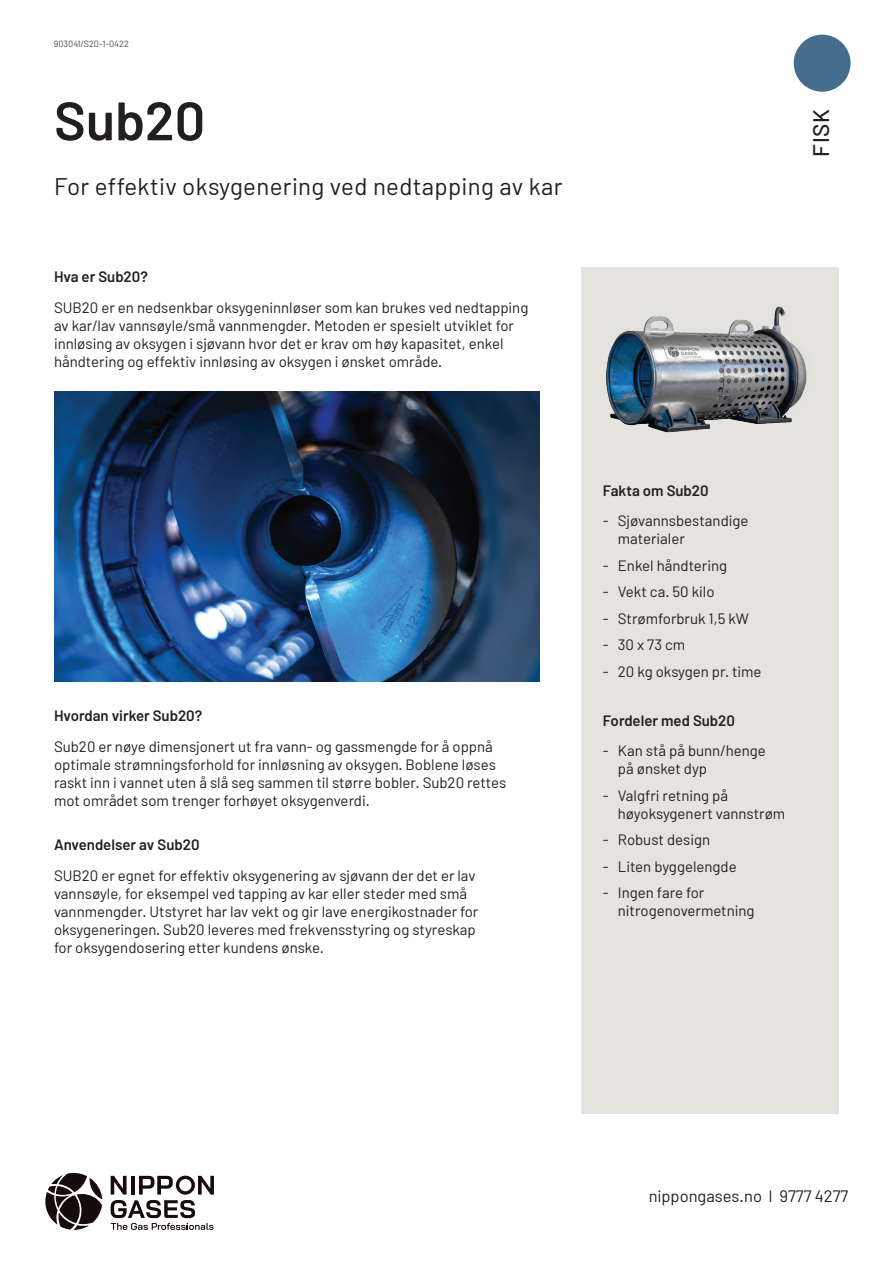
<style>
.page{position:relative;width:893px;height:1263px;background:#fff}
.page>*{position:absolute;margin:0;border:0;box-sizing:border-box;transform-origin:0 0}
.t1{font:600 54px "Barlow";color:#231f20}
.t2{font:24px "Barlow";letter-spacing:.015em;color:#231f20}
.t3{font:500 22.5px "Barlow";color:#231f20}
.t4{font:16.5px "Barlow";color:#231f20}
.t5{font:15px/18px "Barlow";color:#231f20}
.t6{font:600 15px "Barlow";color:#231f20}
.t7{font:9px "Barlow";color:#464b54}
</style>
<div class="page">
<div style="left:582px;top:267px;width:257px;height:847px;background:#e4e3de"></div>
<img style="left:606px;top:306px;width:201px;height:127px">
<img style="left:54px;top:391px;width:485px;height:290px">
<svg style="left:45px;top:1173px;width:169px;height:57px"></svg>
<div style="left:794px;top:35px;width:57px;height:57px;background:#456e8e;border-radius:50%"></div>
<p class="t7" style="left:54px;top:38px;width:77px">903041/S20-1-0422</p>
<h1 class="t1" style="left:54px;top:87px;width:153px">Sub20</h1>
<h2 class="t2" style="left:54px;top:171px;width:510px">For effektiv oksygenering ved nedtapping av kar</h2>
<p class="t6" style="left:54px;top:267px;width:95px">Hva er Sub20?</p>
<p class="t5" style="left:54px;top:298px;width:476px">SUB20 er en nedsenkbar oksygeninnløser som kan brukes ved nedtapping av kar/lav vannsøyle/små vannmengder. Metoden er spesielt utviklet for innløsing av oksygen i sjøvann hvor det er krav om høy kapasitet, enkel håndtering og effektiv innløsing av oksygen i ønsket område.</p>
<h3 class="t3" style="left:807px;top:157px;width:49px;rotate:-90deg">FISK</h3>
<p class="t6" style="left:54px;top:706px;width:150px">Hvordan virker Sub20?</p>
<p class="t5" style="left:54px;top:737px;width:454px">Sub20 er nøye dimensjonert ut fra vann- og gassmengde for å oppnå optimale strømningsforhold for innløsning av oksygen. Boblene løses raskt inn i vannet uten å slå seg sammen til større bobler. Sub20 rettes mot området som trenger forhøyet oksygenverdi.</p>
<p class="t6" style="left:54px;top:835px;width:147px">Anvendelser av Sub20</p>
<p class="t5" style="left:54px;top:866px;width:426px">SUB20 er egnet for effektiv oksygenering av sjøvann der det er lav vannsøyle, for eksempel ved tapping av kar eller steder med små vannmengder. Utstyret har lav vekt og gir lave energikostnader for oksygeneringen. Sub20 leveres med frekvensstyring og styreskap for oksygendosering etter kundens ønske.</p>
<p class="t6" style="left:603px;top:481px;width:107px">Fakta om Sub20</p>
<p class="t5" style="left:618px;top:511px;width:132px;text-indent:-15px">- Sjøvannsbestandige materialer</p>
<p class="t5" style="left:603px;top:556px;width:126px">- Enkel håndtering</p>
<p class="t5" style="left:603px;top:582px;width:113px">- Vekt ca. 50 kilo</p>
<p class="t5" style="left:603px;top:609px;width:148px">- Strømforbruk 1,5 kW</p>
<p class="t5" style="left:603px;top:635px;width:84px">- 30 x 73 cm</p>
<p class="t5" style="left:603px;top:662px;width:160px">- 20 kg oksygen pr. time</p>
<p class="t6" style="left:603px;top:711px;width:134px">Fordeler med Sub20</p>
<p class="t5" style="left:618px;top:741px;width:150px;text-indent:-15px">- Kan stå på bunn/henge på ønsket dyp</p>
<p class="t5" style="left:618px;top:786px;width:169px;text-indent:-15px">- Valgfri retning på høyoksygenert vannstrøm</p>
<p class="t5" style="left:603px;top:830px;width:109px">- Robust design</p>
<p class="t5" style="left:603px;top:857px;width:135px">- Liten byggelengde</p>
<p class="t5" style="left:618px;top:883px;width:138px;text-indent:-15px">- Ingen fare for nitrogenovermetning</p>
<p class="t4" style="left:649px;top:1186px;width:201px">nippongases.no I 9777 4277</p>
</div>
